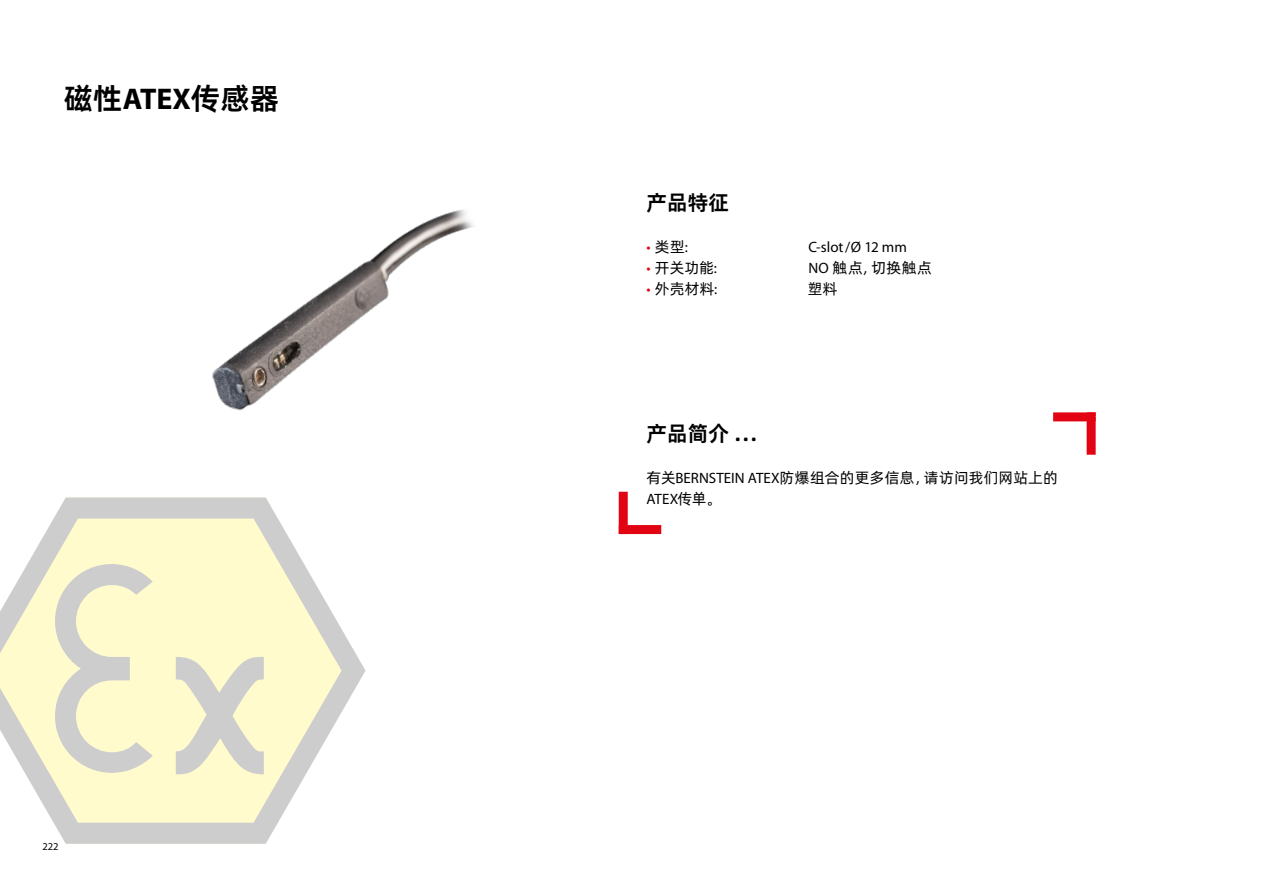
<style>
.page{position:relative;width:1263px;height:893px;background:#fff}
.page>*{position:absolute;margin:0;border:0;box-sizing:border-box;transform-origin:0 0}
.t1{font:30px "Alibaba Pu Hui Ti 2 85 Bold";color:#000}
.t2{font:21px "Alibaba Pu Hui Ti 2 85 Bold";color:#000}
.t3{font:15px "Alibaba Pu Hui Ti 2 55 Regular";letter-spacing:.015em;color:#000}
.t4{font:15px "Myriad Pro";color:#000}
.t5{font:10.5px "Myriad Pro";color:#000}
.s1{font-family:"Myriad Pro";font-weight:700}
.s2{font-family:"Myriad Pro";color:#e30413}
.s3{font-family:"Myriad Pro"}
.s4{font-family:"Alibaba Pu Hui Ti 2 55 Regular"}
</style>
<div class="page">
<img style="left:212px;top:209px;width:262px;height:202px">
<svg style="left:0;top:497px;width:365px;height:347px;fill:#fffbcd"></svg>
<div style="left:619px;top:492px;width:9px;height:42px;background:#e30413"></div>
<div style="left:619px;top:525px;width:42px;height:9px;background:#e30413"></div>
<div style="left:1087px;top:412px;width:9px;height:43px;background:#e30413"></div>
<div style="left:1053px;top:412px;width:43px;height:9px;background:#e30413"></div>
<h1 class="t1" style="left:64px;top:75px;width:217px">磁性<span class="s1">ATEX</span>传感器</h1>
<p class="t5" style="left:43px;top:840px;width:18px">222</p>
<h2 class="t2" style="left:646px;top:186px;width:84px">产品特征</h2>
<p class="t3" style="left:646px;top:235px;width:43px"><span class="s2">•</span> 类型<span class="s3">:</span></p>
<p class="t4" style="left:808px;top:238px;width:100px">C-slot/Ø 12 mm</p>
<p class="t3" style="left:646px;top:256px;width:72px"><span class="s2">•</span> 开关功能<span class="s3">:</span></p>
<p class="t3" style="left:808px;top:256px;width:125px"><span class="s3">NO</span> 触点, 切换触点</p>
<p class="t3" style="left:646px;top:277px;width:72px"><span class="s2">•</span> 外壳材料<span class="s3">:</span></p>
<p class="t3" style="left:808px;top:277px;width:31px">塑料</p>
<h2 class="t2" style="left:646px;top:417px;width:112px">产品简介 ...</h2>
<p class="t3" style="left:646px;top:466px;width:413px">有关<span class="s3">BERNSTEIN ATEX</span>防爆组合的更多信息，请访问我们网站上的</p>
<p class="t4" style="left:646px;top:490px;width:77px">ATEX<span class="s4">传单。</span></p>
</div>
